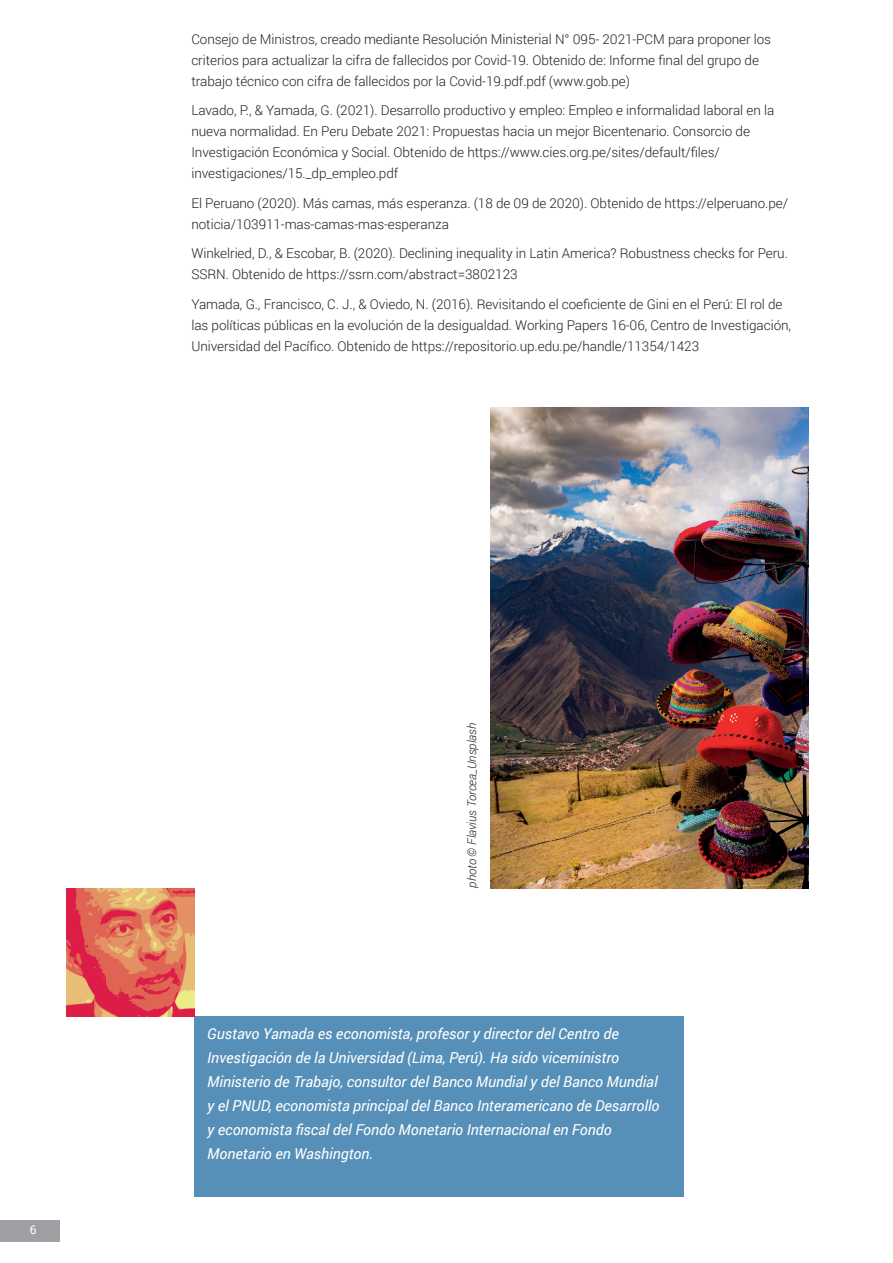
<style>
.page{position:relative;width:893px;height:1263px;background:#fff}
.page>*{position:absolute;margin:0;border:0;box-sizing:border-box;transform-origin:0 0}
.CV{font:italic 15px/24px "Roboto";letter-spacing:-.005em;color:#fff}
.testo{font:300 13.5px/21px "Roboto";letter-spacing:-.005em;color:#231f20}
.titoletti_corsivi{font:italic 300 12px "Roboto";letter-spacing:-.005em;color:#231f20}
.t1{font:12px "Roboto";color:#fff}
</style>
<div class="page">
<div style="left:0;top:1220px;width:60px;height:22px;background:#9d9fa2"></div>
<img style="left:490px;top:408px;width:319px;height:480px">
<div style="left:195px;top:1016px;width:489px;height:181px;background:#5690b8"></div>
<img style="left:67px;top:889px;width:128px;height:127px">
<p class="t1" style="left:30px;top:1221px;width:8px">6</p>
<p class="testo" style="left:191px;top:28px;width:581px">Consejo de Ministros, creado mediante Resolución Ministerial N° 095- 2021-PCM para proponer los criterios para actualizar la cifra de fallecidos por Covid-19. Obtenido de: Informe final del grupo de trabajo técnico con cifra de fallecidos por la Covid-19.pdf.pdf (www.gob.pe)</p>
<p class="testo" style="left:191px;top:100px;width:584px">Lavado, P., &amp; Yamada, G. (2021). Desarrollo productivo y empleo: Empleo e informalidad laboral en la nueva normalidad. En Peru Debate 2021: Propuestas hacia un mejor Bicentenario. Consorcio de Investigación Económica y Social. Obtenido de https://www.cies.org.pe/sites/default/files/ investigaciones/15._dp_empleo.pdf</p>
<p class="testo" style="left:191px;top:192px;width:598px">El Peruano (2020). Más camas, más esperanza. (18 de 09 de 2020). Obtenido de https://elperuano.pe/ noticia/103911-mas-camas-mas-esperanza</p>
<p class="testo" style="left:191px;top:243px;width:598px">Winkelried, D., &amp; Escobar, B. (2020). Declining inequality in Latin America? Robustness checks for Peru.<br>SSRN. Obtenido de https://ssrn.com/abstract=3802123</p>
<p class="testo" style="left:191px;top:293px;width:601px">Yamada, G., Francisco, C. J., &amp; Oviedo, N. (2016). Revisitando el coeficiente de Gini en el Perú: El rol de las políticas públicas en la evolución de la desigualdad. Working Papers 16-06, Centro de Investigación,<br>Universidad del Pacífico. Obtenido de https://repositorio.up.edu.pe/handle/11354/1423</p>
<p class="titoletti_corsivi" style="left:463px;top:888px;width:166px;rotate:-90deg">photo © Flavius Torcea_Unsplash</p>
<p class="CV" style="left:207px;top:1021px;width:454px">Gustavo Yamada es economista, profesor y director del Centro de Investigación de la Universidad (Lima, Perú). Ha sido viceministro Ministerio de Trabajo, consultor del Banco Mundial y del Banco Mundial y el PNUD, economista principal del Banco Interamericano de Desarrollo y economista fiscal del Fondo Monetario Internacional en Fondo Monetario en Washington.</p>
</div>
